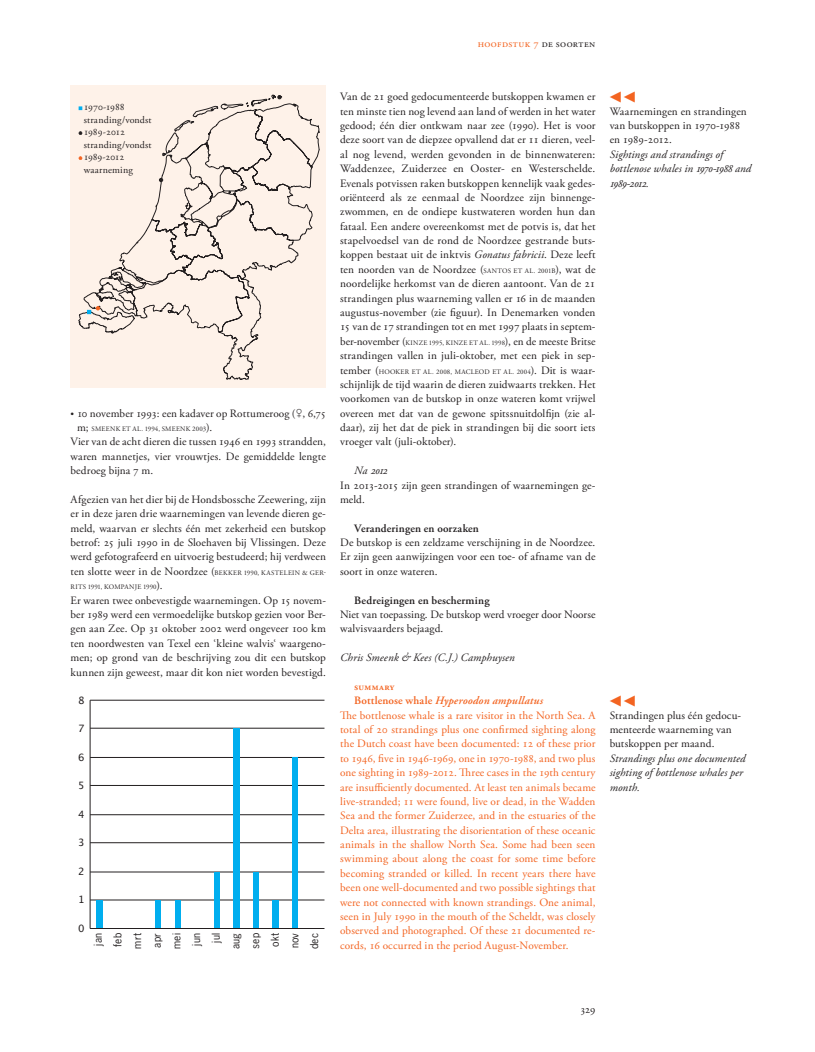
<style>
.page{position:relative;width:815px;height:1052px;background:#fff}
.page>*{position:absolute;margin:0;border:0;box-sizing:border-box;transform-origin:0 0}
.t1{font:11.25px/14.4px "Adobe Garamond Pro";color:#231f20;text-align:justify}
.t2{font:11.25px/14.4px "Adobe Garamond Pro";letter-spacing:.005em;color:#f36421}
.t3{font:italic 11.25px/14.4px "Adobe Garamond Pro";letter-spacing:.01em;color:#231f20}
.t4{font:600 11.25px "Adobe Garamond Pro";letter-spacing:.015em;color:#231f20}
.t5{font:italic 11.25px "Adobe Garamond Exp";letter-spacing:-.03em;color:#231f20}
.t6{font:11.25px "Universal Std Newswith Comm Pi";color:#f36421}
.t7{font:10.62px "Adobe Garamond Pro";letter-spacing:.04em;color:#f36421}
.t8{font:10.12px/19.6px "News Gothic";letter-spacing:.02em;color:#231f20;text-align:right}
.t9{font:10.12px "Lucida Grande";color:#231f20}
.t10{font:10px/12.5px "Adobe Garamond Pro";letter-spacing:.01em;color:#231f20}
.t11{font:600 10px "Adobe Garamond Pro";letter-spacing:.03em;color:#f36421}
.t12{font:6.88px "Adobe Garamond Pro";letter-spacing:.035em;color:#231f20}
.s1{color:#231f20}
.s2{font-size:9.38px}
.s3{font-family:"Universal Std Newswith Comm Pi"}
.s4{font-size:11.25px}
.s5{font-size:6.88px}
.s6{font-style:italic}
.s7{font-family:"Adobe Garamond Pro"}
.s8{font-weight:600}
.s9{font-weight:600;font-style:italic}
.s10{font-family:"Adobe Garamond Exp"}
.s11{font-style:inherit}
</style>
<div class="page">
<div style="left:70px;top:86px;width:256px;height:302px;background:#fef2e9"></div>
<svg style="left:78px;top:95px;width:242px;height:285px"></svg>
<svg style="left:159px;top:178px;width:4px;height:4px"></svg>
<svg style="left:277px;top:95px;width:4px;height:4px"></svg>
<svg style="left:87px;top:306px;width:13px;height:8px"></svg>
<svg style="left:79px;top:106px;width:3px;height:4px"></svg>
<svg style="left:79px;top:131px;width:3px;height:4px"></svg>
<svg style="left:79px;top:156px;width:3px;height:4px"></svg>
<hr style="left:90px;top:700px;width:234px;height:1px;background:#231f20">
<hr style="left:90px;top:728px;width:234px;height:1px;background:#231f20">
<hr style="left:90px;top:757px;width:234px;height:1px;background:#231f20">
<hr style="left:90px;top:785px;width:234px;height:1px;background:#231f20">
<hr style="left:90px;top:814px;width:234px;height:1px;background:#231f20">
<hr style="left:90px;top:842px;width:234px;height:1px;background:#231f20">
<hr style="left:90px;top:871px;width:234px;height:1px;background:#231f20">
<hr style="left:90px;top:899px;width:234px;height:1px;background:#231f20">
<div style="left:292px;top:757px;width:6px;height:171px;background:#00aeef"></div>
<div style="left:272px;top:900px;width:7px;height:28px;background:#00aeef"></div>
<div style="left:253px;top:872px;width:6px;height:56px;background:#00aeef"></div>
<div style="left:233px;top:728px;width:7px;height:200px;background:#00aeef"></div>
<div style="left:214px;top:872px;width:6px;height:56px;background:#00aeef"></div>
<div style="left:175px;top:900px;width:6px;height:28px;background:#00aeef"></div>
<div style="left:155px;top:900px;width:6px;height:28px;background:#00aeef"></div>
<div style="left:96px;top:900px;width:7px;height:28px;background:#00aeef"></div>
<hr style="left:90px;top:928px;width:234px;height:1px;background:#231f20">
<hr style="left:90px;top:700px;width:1px;height:228px;background:#231f20">
<p class="t7" style="left:477px;top:38px;width:119px">hoofdstuk 7 <span class="s1">de soorten</span></p>
<p class="t10" style="left:84px;top:101px;width:69px">1970-1988 stranding/vondst<br>1989-2012 stranding/vondst<br>1989-2012 waarneming</p>
<p class="t1" style="left:70px;top:406px;width:257px"><span class="s2">•</span> 10 november 1993: een kadaver op Rottumeroog (<span class="s3">♀</span>, 6,75</p>
<p class="t12" style="left:77px;top:425px;width:137px"><span class="s4">m;</span> SMEENK ET AL. 1994, SMEENK 2003<span class="s4">).</span></p>
<p class="t1" style="left:70px;top:435px;width:257px">Vier van de acht dieren die tussen 1946 en 1993 strandden, waren mannetjes, vier vrouwtjes. De gemiddelde lengte bedroeg bijna 7 m.</p>
<p class="t1" style="left:70px;top:492px;width:257px">Afgezien van het dier bij de Hondsbossche Zeewering, zijn er in deze jaren drie waarnemingen van levende dieren ge&shy;meld, waarvan er slechts één met zekerheid een butskop betrof: 25 juli 1990 in de Sloehaven bij Vlissingen. Deze werd gefotografeerd en uitvoerig bestudeerd; hij verdween ten slotte weer in de Noordzee (<span class="s5">BEKKER 1990, KASTELEIN &amp; GER-</span></p>
<p class="t12" style="left:71px;top:583px;width:93px">RITS 1991, KOMPANJE 1990<span class="s4">).</span></p>
<p class="t1" style="left:70px;top:593px;width:257px">Er waren twee onbevestigde waarnemingen. Op 15 novem&shy;ber 1989 werd een vermoedelijke butskop gezien voor Ber&shy;gen aan Zee. Op 31 oktober 2002 werd ongeveer 100 km ten noordwesten van Texel een ‘kleine walvis‘ waargeno&shy;men; op grond van de beschrijving zou dit een butskop kunnen zijn geweest, maar dit kon niet worden bevestigd.</p>
<p class="t9" style="left:78px;top:694px;width:8px">8</p>
<p class="t9" style="left:78px;top:722px;width:8px">7</p>
<p class="t9" style="left:78px;top:751px;width:8px">6</p>
<p class="t9" style="left:78px;top:779px;width:8px">5</p>
<p class="t9" style="left:78px;top:808px;width:8px">4</p>
<p class="t9" style="left:78px;top:836px;width:8px">3</p>
<p class="t9" style="left:78px;top:865px;width:8px">2</p>
<p class="t9" style="left:78px;top:894px;width:8px">1</p>
<p class="t9" style="left:78px;top:922px;width:8px">0</p>
<p class="t8" style="left:88px;top:949px;width:18px;rotate:-90deg">jan feb mrt apr mei jun jul aug sep okt nov dec</p>
<p class="t1" style="left:340px;top:90px;width:257px">Van de 21 goed gedocumenteerde butskoppen kwamen er ten minste tien nog levend aan land of werden in het water gedood; één dier ontkwam naar zee (1990). Het is voor deze soort van de diepzee opvallend dat er 11 dieren, veel&shy;al nog levend, werden gevonden in de binnenwateren:<br>Waddenzee, Zuiderzee en Ooster- en Westerschelde.<br>Evenals potvissen raken butskoppen kennelijk vaak gedes&shy;oriënteerd als ze eenmaal de Noordzee zijn binnenge&shy;zwommen, en de ondiepe kustwateren worden hun dan fataal. Een andere overeenkomst met de potvis is, dat het stapelvoedsel van de rond de Noordzee gestrande buts&shy;koppen bestaat uit de inktvis <span class="s6">Gonatus fabricii</span>. Deze leeft ten noorden van de Noordzee (<span class="s5">SANTOS ET AL. 2001B</span>), wat de noordelijke herkomst van de dieren aantoont. Van de 21 strandingen plus waarneming vallen er 16 in de maanden augustus-november (zie figuur). In Denemarken vonden 15 van de 17 strandingen tot en met 1997 plaats in septem&shy;ber-november (<span class="s5">KINZE 1995, KINZE ET AL. 1998</span>), en de meeste Britse strandingen vallen in juli-oktober, met een piek in sep-</p>
<p class="t12" style="left:340px;top:367px;width:257px"><span class="s4">tember (</span>HOOKER ET AL. 2008, MACLEOD ET AL. 2004<span class="s4">). Dit is waar-</span></p>
<p class="t1" style="left:340px;top:377px;width:257px">schijnlijk de tijd waarin de dieren zuidwaarts trekken. Het voorkomen van de butskop in onze wateren komt vrijwel overeen met dat van de gewone spitssnuitdolfijn (zie al&shy;daar), zij het dat de piek in strandingen bij die soort iets vroeger valt (juli-oktober).</p>
<p class="t5" style="left:354px;top:466px;width:35px"><span class="s7">Na</span> 2012</p>
<p class="t1" style="left:340px;top:478px;width:257px">In 2013-2015 zijn geen strandingen of waarnemingen ge&shy;meld.</p>
<p class="t4" style="left:354px;top:521px;width:126px">Veranderingen en oorzaken</p>
<p class="t1" style="left:340px;top:536px;width:257px">De butskop is een zeldzame verschijning in de Noordzee.<br>Er zijn geen aanwijzingen voor een toe- of afname van de soort in onze wateren.</p>
<p class="t4" style="left:354px;top:593px;width:137px">Bedreigingen en bescherming</p>
<p class="t1" style="left:340px;top:607px;width:257px">Niet van toepassing. De butskop werd vroeger door Noorse walvisvaarders bejaagd.</p>
<p class="t3" style="left:340px;top:650px;width:176px">Chris Smeenk &amp; Kees (C.J.) Camphuysen</p>
<p class="t11" style="left:354px;top:681px;width:42px">summary</p>
<p class="t2" style="left:340px;top:694px;width:257px;text-indent:14px"><span class="s8">Bottlenose whale</span> <span class="s9">Hyperoodon ampullatus<br></span>The bottlenose whale is a rare visitor in the North Sea. A total of 20 strandings plus one confirmed sighting along the Dutch coast have been documented: 12 of these prior to 1946, five in 1946-1969, one in 1970-1988, and two plus one sighting in 1989-2012. Three cases in the 19th century are insufficiently documented. At least ten animals became live-stranded; 11 were found, live or dead, in the Wadden Sea and the former Zuiderzee, and in the estuaries of the Delta area, illustrating the disorientation of these oceanic animals in the shallow North Sea. Some had been seen swimming about along the coast for some time before becoming stranded or killed. In recent years there have been one well-documented and two possible sightings that were not connected with known strandings. One animal, seen in July 1990 in the mouth of the Scheldt, was closely observed and photographed. Of these 21 documented re&shy;cords, 16 occurred in the period August-November.</p>
<p class="t6" style="left:609px;top:92px;width:27px">◀ ◀</p>
<p class="t1" style="left:609px;top:104px;width:139px;text-align:left">Waarnemingen en strandingen van butskoppen in 1970-1988 en 1989-2012.</p>
<p class="t3" style="left:609px;top:147px;width:143px">Sightings and strandings of bottlenose whales in <span class="s10">1970</span><span class="s10">-</span><span class="s10">1988</span> and</p>
<p class="t5" style="left:609px;top:178px;width:41px">1989<span class="s11">-</span>2012<span class="s7">.</span></p>
<p class="t6" style="left:609px;top:695px;width:27px">◀ ◀</p>
<p class="t1" style="left:609px;top:708px;width:133px;text-align:left">Strandingen plus één gedocu&shy;menteerde waarneming van butskoppen per maand.</p>
<p class="t3" style="left:609px;top:751px;width:137px">Strandings plus one documented sighting of bottlenose whales per month.</p>
</div>
